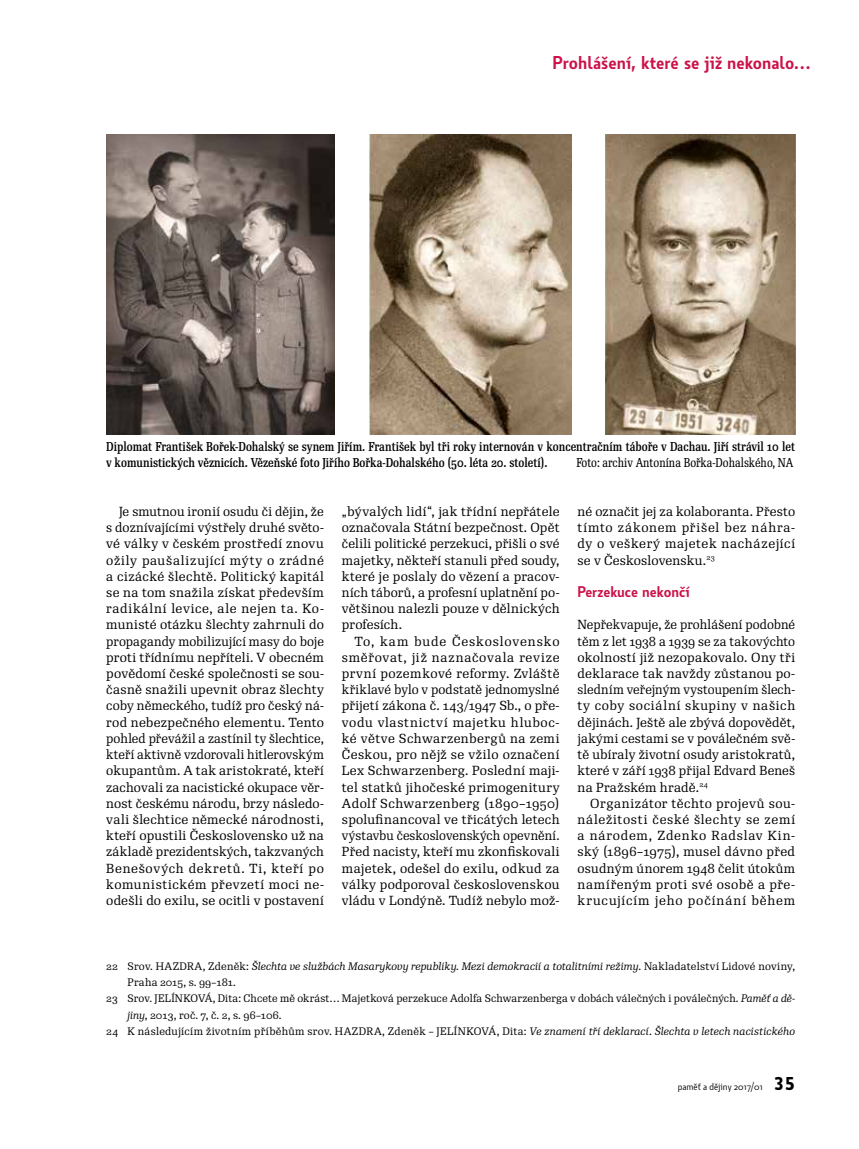
<style>
.page{position:relative;width:859px;height:1149px;background:#fff}
.page>*{position:absolute;margin:0;border:0;box-sizing:border-box;transform-origin:0 0}
.t1{font:600 18px "Botanika Std";color:#cb1148}
.t2{font:600 15px "Botanika Std";color:#cb1148}
.t3{font:12.75px/16.2px "Re Public Std";letter-spacing:.025em;color:#000;text-align:justify}
.t4{font:12.75px/16.2px "Re Public Std";letter-spacing:.025em;color:#000;text-align:justify;scale:.96 1}
.t5{font:500 12.45px/16.2px "Re Public Std Cond";color:#000}
.t6{font:12.45px "Re Public Std Cond";color:#000}
.t7{font:10.5px "Re Public Std";letter-spacing:.015em;color:#000}
.t8{font:italic 10.5px "Re Public Std";letter-spacing:.005em;color:#000}
.t9{font:9.75px "Botanika Std";color:#000}
.s1{font-style:normal}
.s2{font-style:italic}
.s3{font-family:"Botanika Mono";font-weight:700;font-size:18px}
</style>
<div class="page">
<img style="left:106px;top:135px;width:228px;height:299px">
<img style="left:370px;top:135px;width:201px;height:299px">
<img style="left:605px;top:135px;width:190px;height:299px">
<h1 class="t1" style="left:552px;top:51px;width:259px">Prohlášení, které se již nekonalo…</h1>
<p class="t5" style="left:106px;top:438px;width:690px">Diplomat František Bořek-Dohalský se synem Jiřím. František byl tři roky internován v koncentračním táboře v Dachau. Jiří strávil 10 let v komunistických věznicích. Vězeňské foto Jiřího Bořka-Dohalského (50. léta 20. století).</p>
<p class="t6" style="left:576px;top:455px;width:218px">Foto: archiv Antonína Bořka-Dohalského, NA</p>
<p class="t3" style="left:106px;top:503px;width:219px;text-indent:13px">Je smutnou ironií osudu či dějin, že s doznívajícími výstřely druhé světo&shy;vé války v českém prostředí znovu ožily paušalizující mýty o zrádné a cizácké šlechtě. Politický kapitál se na tom snažila získat především radikální levice, ale nejen ta. Ko&shy;munisté otázku šlechty zahrnuli do propagandy mobilizující masy do boje proti třídnímu nepříteli. V obecném povědomí české společnosti se sou&shy;časně snažili upevnit obraz šlechty coby německého, tudíž pro český ná&shy;rod nebezpečného elementu. Tento pohled převážil a zastínil ty šlechtice, kteří aktivně vzdorovali hitlerovským okupantům. A tak aristokraté, kteří zachovali za nacistické okupace věr&shy;nost českému národu, brzy následo&shy;vali šlechtice německé národnosti, kteří opustili Československo už na základě prezidentských, takzvaných Benešových dekretů. Ti, kteří po komunistickém převzetí moci ne&shy;odešli do exilu, se ocitli v postavení</p>
<p class="t3" style="left:342px;top:503px;width:219px">„bývalých lidí“, jak třídní nepřátele označovala Státní bezpečnost. Opět čelili politické perzekuci, přišli o své majetky, někteří stanuli před soudy, které je poslaly do vězení a pracov&shy;ních táborů, a profesní uplatnění po&shy;většinou nalezli pouze v dělnických profesích.</p>
<p class="t3" style="left:342px;top:633px;width:219px;text-indent:13px">To, kam bude Československo směřovat, již naznačovala revize první pozemkové reformy. Zvláště křiklavé bylo v podstatě jednomyslné přijetí zákona č. 143/1947 Sb., o pře&shy;vodu vlastnictví majetku hluboc&shy;ké větve Schwarzenbergů na zemi Českou, pro nějž se vžilo označení Lex Schwarzenberg. Poslední maji&shy;tel statků jihočeské primogenitury Adolf Schwarzenberg (1890–1950) spolufinancoval ve třicátých letech výstavbu československých opevnění.<br>Před nacisty, kteří mu zkonfiskovali majetek, odešel do exilu, odkud za války podporoval československou vládu v Londýně. Tudíž nebylo mož-</p>
<p class="t3" style="left:578px;top:503px;width:219px">né označit jej za kolaboranta. Přesto tímto zákonem přišel bez náhra&shy;dy o veškerý majetek nacházející se v Československu.<sup>23</sup></p>
<p class="t2" style="left:578px;top:581px;width:114px">Perzekuce nekončí</p>
<p class="t4" style="left:578px;top:616px;width:228px">Nepřekvapuje, že prohlášení podobné těm z let 1938 a 1939 se za takovýchto okolností již nezopakovalo. Ony tři deklarace tak navždy zůstanou po&shy;sledním veřejným vystoupením šlech&shy;ty coby sociální skupiny v našich dějinách. Ještě ale zbývá dopovědět, jakými cestami se v poválečném svě&shy;tě ubíraly životní osudy aristokratů, které v září 1938 přijal Edvard Beneš na Pražském hradě.<sup>24</sup></p>
<p class="t3" style="left:578px;top:795px;width:219px;text-indent:13px">Organizátor těchto projevů sou&shy;náležitosti české šlechty se zemí a národem, Zdenko Radslav Kin&shy;ský (1896–1975), musel dávno před osudným únorem 1948 čelit útokům namířeným proti své osobě a pře&shy;krucujícím jeho počínání během</p>
<p class="t8" style="left:106px;top:959px;width:690px"><span class="s1">22 Srov. HAZDRA, Zdeněk:</span> Šlechta ve službách Masarykovy republiky. Mezi demokracií a totalitními režimy<span class="s1">. Nakladatelství Lidové noviny,</span></p>
<p class="t7" style="left:128px;top:975px;width:110px">Praha 2015, s. 99–181.</p>
<p class="t7" style="left:106px;top:991px;width:690px">23 Srov. JELÍNKOVÁ, Dita: Chcete mě okrást… Majetková perzekuce Adolfa Schwarzenberga v dobách válečných i poválečných. <span class="s2">Paměť a dě-</span></p>
<p class="t7" style="left:128px;top:1007px;width:156px"><span class="s2">jiny</span>, 2013, roč. 7, č. 2, s. 96–106.</p>
<p class="t7" style="left:106px;top:1023px;width:690px">24 K následujícím životním příběhům srov. HAZDRA, Zdeněk – JELÍNKOVÁ, Dita: <span class="s2">Ve znamení tří deklarací</span>. <span class="s2">Šlechta v letech nacistického</span></p>
<p class="t9" style="left:678px;top:1080px;width:119px">paměť a dějiny 2017/01 <span class="s3">35</span></p>
</div>
